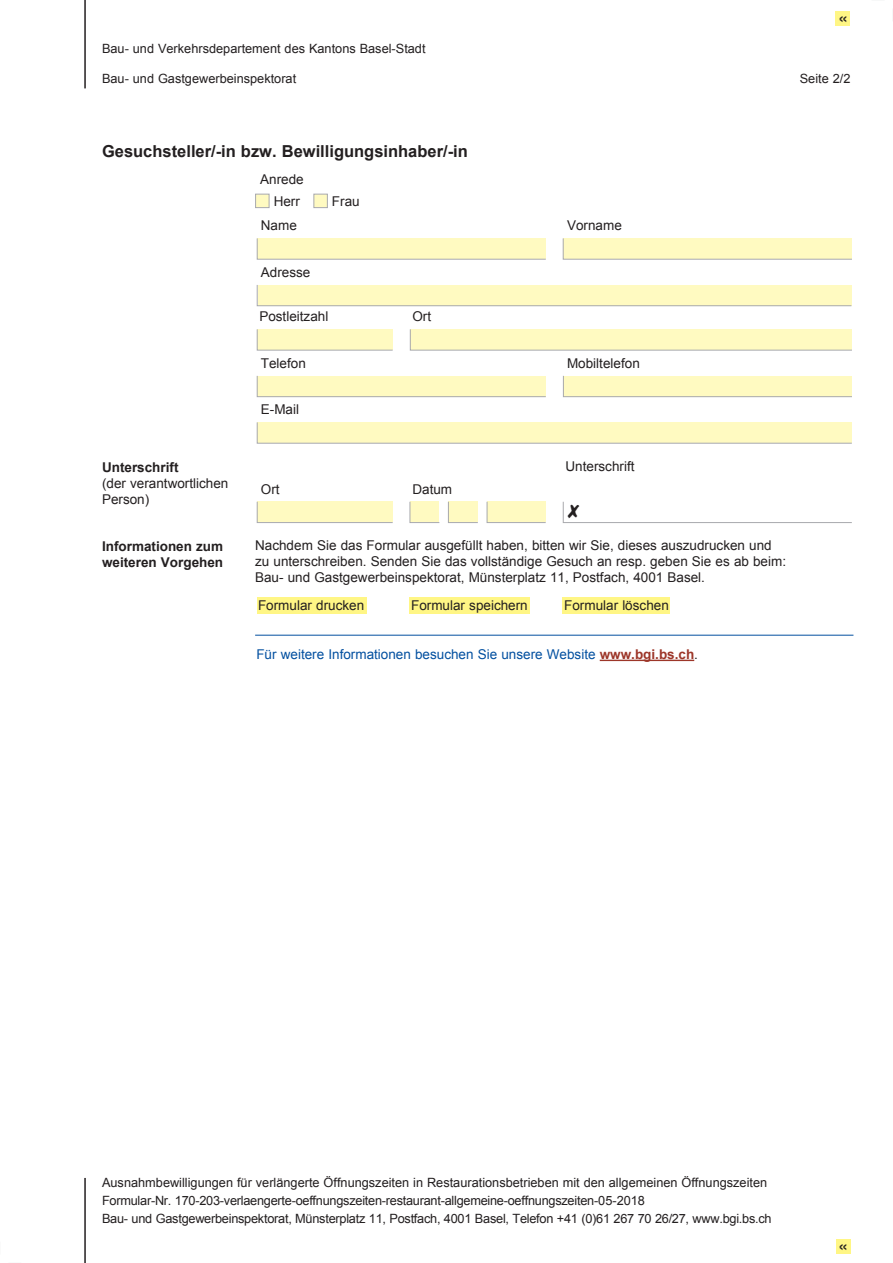
<style>
.page{position:relative;width:893px;height:1263px;background:#fff}
.page>*{position:absolute;margin:0;border:0;box-sizing:border-box;transform-origin:0 0}
.t1{font:18px "Helvetica";color:#231f20}
.t2{font:18px "Monotype Sorts";color:#231f20}
.t3{font:700 16.5px "Arial";color:#231f20}
.t4{font:13.5px/16.2px "Arial";color:#231f20}
.t5{font:13.5px "Arial";color:#0350a0}
.t6{font:700 13.5px/16.2px "Arial";color:#231f20}
.t7{font:12.75px/18px "Arial";letter-spacing:-.02em;color:#231f20}
.t8{font:12.75px "Arial";color:#231f20}
.s1{font-weight:700;color:#9d3629}
.s2{color:#231f20}
</style>
<div class="page">
<hr style="left:255px;top:635px;width:598px;height:1px;background:#0350a0">
<hr style="left:600px;top:660px;width:94px;height:1px;background:#9d3629">
<div style="left:255px;top:194px;width:15px;height:14px;background:#fffac1;border:1px solid #a8a9ad"></div>
<div style="left:313px;top:194px;width:15px;height:14px;background:#fffac1;border:1px solid #a8a9ad"></div>
<div style="left:563px;top:597px;width:107px;height:17px;background:#fff685"></div>
<div style="left:410px;top:597px;width:120px;height:17px;background:#fff685"></div>
<div style="left:257px;top:597px;width:109px;height:17px;background:#fff685"></div>
<svg style="left:256px;top:238px;width:290px;height:22px;background:#faf6c0"></svg>
<svg style="left:562px;top:238px;width:290px;height:22px;background:#faf6c0"></svg>
<svg style="left:256px;top:285px;width:596px;height:22px;background:#faf6c2"></svg>
<svg style="left:256px;top:329px;width:137px;height:22px;background:#faf5c1"></svg>
<svg style="left:409px;top:329px;width:443px;height:22px;background:#faf6c1"></svg>
<svg style="left:256px;top:376px;width:290px;height:22px;background:#faf6c2"></svg>
<svg style="left:563px;top:375px;width:289px;height:23px;background:#faf6c4"></svg>
<svg style="left:256px;top:422px;width:596px;height:22px;background:#faf6c0"></svg>
<div style="left:256px;top:501px;width:137px;height:22px;background:#fffac1"></div>
<svg style="left:409px;top:501px;width:31px;height:22px"></svg>
<svg style="left:448px;top:501px;width:30px;height:22px"></svg>
<svg style="left:486px;top:501px;width:60px;height:22px"></svg>
<svg style="left:562px;top:501px;width:290px;height:22px"></svg>
<hr style="left:84px;top:1178px;width:2px;height:85px;background:#231f20">
<hr style="left:84px;top:0;width:2px;height:88px;background:#231f20">
<div style="left:835px;top:11px;width:15px;height:14px;background:#fff685"></div>
<div style="left:836px;top:1239px;width:14px;height:14px;background:#fff685"></div>
<p class="t8" style="left:102px;top:40px;width:325px">Bau- und Verkehrsdepartement des Kantons Basel-Stadt</p>
<h1 class="t1" style="left:838px;top:3px;width:12px">«</h1>
<p class="t8" style="left:102px;top:70px;width:196px">Bau- und Gastgewerbeinspektorat</p>
<p class="t8" style="left:800px;top:70px;width:52px">Seite 2/2</p>
<p class="t3" style="left:102px;top:140px;width:367px">Gesuchsteller/-in bzw. Bewilligungsinhaber/-in</p>
<p class="t4" style="left:260px;top:168px;width:45px;line-height:22.2px;text-align:right">Anrede<br>Herr</p>
<p class="t4" style="left:332px;top:193px;width:29px">Frau</p>
<p class="t6" style="left:102px;top:459px;width:78px">Unterschrift</p>
<p class="t4" style="left:102px;top:475px;width:128px">(der verantwortlichen<br>Person)</p>
<p class="t6" style="left:102px;top:538px;width:123px">Informationen zum weiteren Vorgehen</p>
<p class="t4" style="left:261px;top:217px;width:38px">Name</p>
<p class="t4" style="left:567px;top:217px;width:56px">Vorname</p>
<p class="t4" style="left:261px;top:264px;width:51px">Adresse</p>
<p class="t4" style="left:259px;top:308px;width:71px">Postleitzahl</p>
<p class="t4" style="left:412px;top:308px;width:20px">Ort</p>
<p class="t4" style="left:261px;top:355px;width:47px">Telefon</p>
<p class="t4" style="left:567px;top:355px;width:74px">Mobiltelefon</p>
<p class="t4" style="left:261px;top:401px;width:40px">E-Mail</p>
<p class="t4" style="left:261px;top:481px;width:20px">Ort</p>
<p class="t4" style="left:412px;top:481px;width:41px">Datum</p>
<p class="t4" style="left:566px;top:459px;width:71px">Unterschrift</p>
<h1 class="t2" style="left:567px;top:502px;width:14px">✘</h1>
<p class="t4" style="left:255px;top:537px;width:532px">Nachdem Sie das Formular ausgefüllt haben, bitten wir Sie, dieses auszudrucken und zu unterschreiben. Senden Sie das vollständige Gesuch an resp. geben Sie es ab beim:<br>Bau- und Gastgewerbeinspektorat, Münsterplatz 11, Postfach, 4001 Basel.</p>
<p class="t4" style="left:258px;top:597px;width:108px">Formular drucken</p>
<p class="t4" style="left:411px;top:597px;width:118px">Formular speichern</p>
<p class="t4" style="left:564px;top:597px;width:106px">Formular löschen</p>
<p class="t5" style="left:256px;top:645px;width:443px">Für weitere Informationen besuchen Sie unsere Website <span class="s1">www.bgi.bs.ch</span><span class="s2">.</span></p>
<p class="t7" style="left:102px;top:1174px;width:671px">Ausnahmbewilligungen für verlängerte Öffnungszeiten in Restaurationsbetrieben mit den allgemeinen Öffnungszeiten<br>Formular-Nr. 170-203-verlaengerte-oeffnungszeiten-restaurant-allgemeine-oeffnungszeiten-05-2018<br>Bau- und Gastgewerbeinspektorat, Münsterplatz 11, Postfach, 4001 Basel, Telefon +41 (0)61 267 70 26/27, www.bgi.bs.ch</p>
<h1 class="t1" style="left:838px;top:1231px;width:12px">«</h1>
</div>
